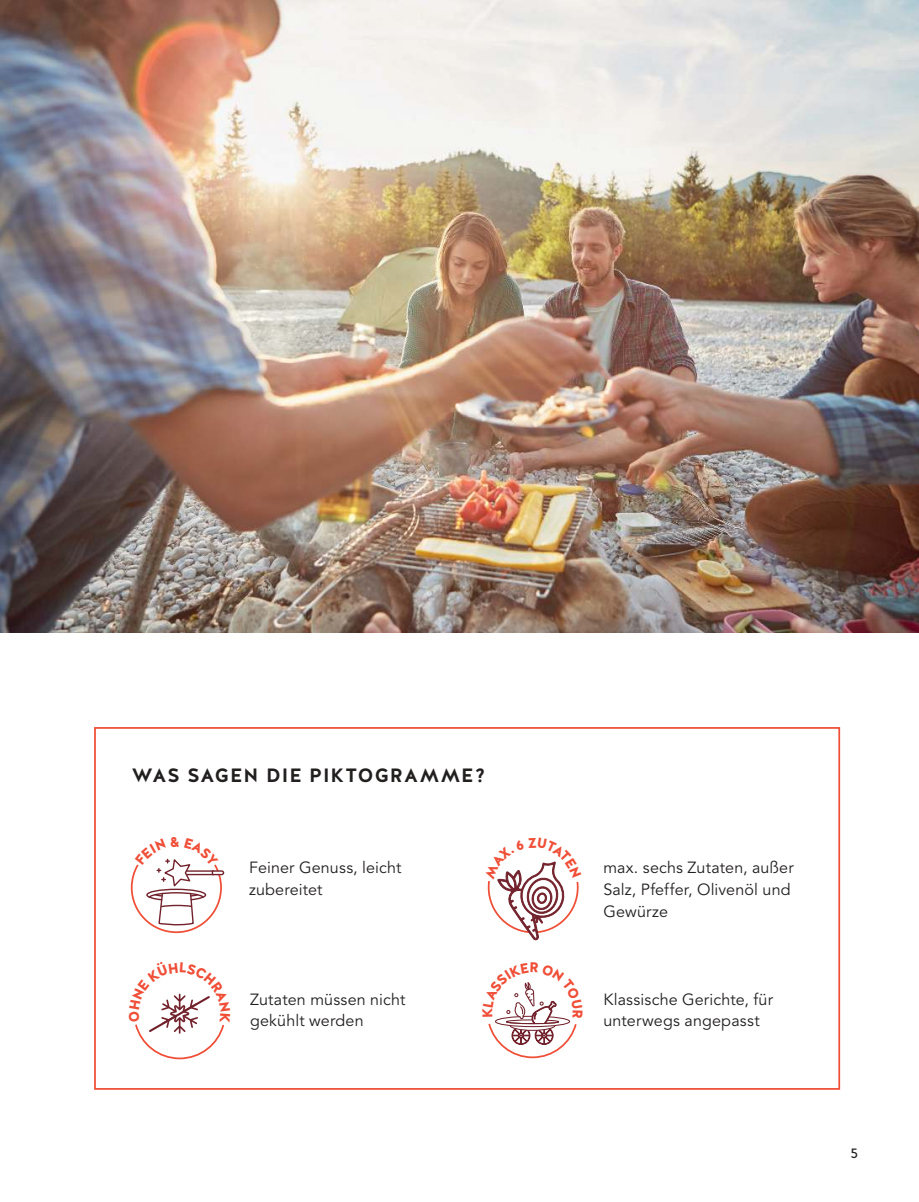
<style>
.page{position:relative;width:919px;height:1202px;background:#fff}
.page>*{position:absolute;margin:0;border:0;box-sizing:border-box;transform-origin:0 0}
.t1{font:700 19.25px "Halis GR";letter-spacing:.055em;color:#221f1f}
.t2{font:16.1px/21.9px "Avenir LT Std";letter-spacing:.01em;color:#221f1f}
.t3{font:14px "Halis GR";color:#221f1f}
</style>
<div class="page">
<img style="left:1px;top:0;width:918px;height:632px">
<div style="left:94px;top:727px;width:746px;height:362px;border:2px solid #ef4e37"></div>
<svg style="left:487px;top:861px;width:92px;height:79px"></svg>
<svg style="left:488px;top:982px;width:89px;height:77px"></svg>
<svg style="left:135px;top:993px;width:90px;height:67px"></svg>
<svg style="left:130px;top:858px;width:95px;height:76px"></svg>
<p class="t1" style="left:132px;top:764px;width:355px">WAS SAGEN DIE PIKTOGRAMME?</p>
<p class="t2" style="left:249px;top:858px;width:154px">Feiner Genuss, leicht zubereitet</p>
<p class="t2" style="left:250px;top:989px;width:157px">Zutaten müssen nicht gekühlt werden</p>
<p class="t2" style="left:603px;top:858px;width:192px">max. sechs Zutaten, außer<br>Salz, Pfeffer, Olivenöl und<br>Gewürze</p>
<p class="t2" style="left:603px;top:989px;width:171px">Klassische Gerichte, für unterwegs angepasst</p>
<p class="t3" style="left:850px;top:1145px;width:9px">5</p>
</div>
